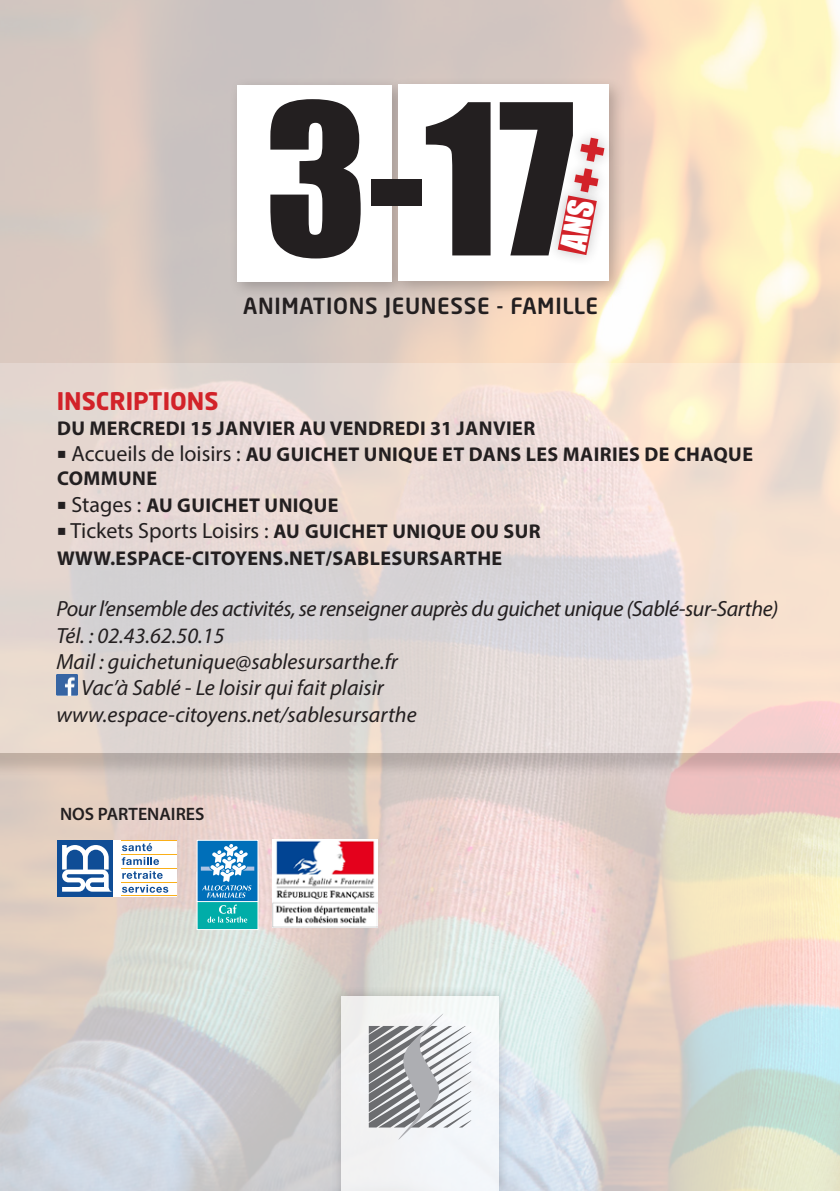
<style>
.page{position:relative;width:840px;height:1191px;background:#fff}
.page>*{position:absolute;margin:0;border:0;box-sizing:border-box;transform-origin:0 0}
.t1{font:193.8px "Impact";color:#231f20}
.t2{font:700 24px "Neo Sans Std";color:#d22229}
.t3{font:italic 22px "Myriad Pro";color:#231f20}
.t4{font:italic 22px "Myriad Pro";letter-spacing:-.02em;color:#231f20}
.t5{font:22px "Myriad Pro";color:#231f20}
.t6{font:500 22px "Neo Sans Std";letter-spacing:.03em;color:#231f20}
.t7{font:700 20px/24px "Myriad Pro";letter-spacing:.02em;color:#231f20}
.t8{font:600 18px "Myriad Pro";color:#231f20}
.s1{font-weight:400;font-size:22px}
.s2{font-weight:700;font-size:20px}
</style>
<div class="page">
<img style="left:0;top:0;width:839px;height:1191px">
<div style="left:0;top:366px;width:839px;height:411px;background:#231f20;opacity:.75"></div>
<svg style="left:0;top:363px;width:839px;height:389px;background:#e7dad3"></svg>
<div style="left:330px;top:985px;width:179px;height:206px;background:#231f20;opacity:.3"></div>
<div style="left:341px;top:996px;width:157px;height:195px;background:#f2f4f6"></div>
<svg style="left:368px;top:1014px;width:103px;height:126px"></svg>
<div style="left:228px;top:76px;width:181px;height:223px;background:#231f20;opacity:.26"></div>
<div style="left:237px;top:85px;width:155px;height:196px;background:#fff"></div>
<div style="left:390px;top:76px;width:236px;height:222px;background:#231f20;opacity:.26"></div>
<div style="left:398px;top:85px;width:210px;height:196px;background:#fff"></div>
<div style="left:545px;top:184px;width:63px;height:83px;background:#231f20;opacity:.27"></div>
<div style="left:562px;top:126px;width:54px;height:79px;background:#231f20;opacity:.27"></div>
<img style="left:56px;top:674px;width:21px;height:21px">
<div style="left:57px;top:840px;width:119px;height:56px;background:#fff"></div>
<svg style="left:122px;top:843px;width:30px;height:8px"></svg>
<svg style="left:122px;top:857px;width:37px;height:8px"></svg>
<svg style="left:122px;top:871px;width:46px;height:21px"></svg>
<hr style="left:121px;top:840px;width:55px;height:1px;background:#faaf18">
<hr style="left:121px;top:854px;width:55px;height:1px;background:#faaf18">
<hr style="left:121px;top:868px;width:55px;height:1px;background:#faaf18">
<hr style="left:121px;top:881px;width:55px;height:1px;background:#faaf18">
<hr style="left:121px;top:895px;width:55px;height:1px;background:#faaf18">
<div style="left:57px;top:840px;width:56px;height:56px;background:#0f4d96"></div>
<svg style="left:62px;top:845px;width:49px;height:46px"></svg>
<svg style="left:199px;top:901px;width:57px;height:26px"></svg>
<div style="left:197px;top:840px;width:61px;height:61px;background:#006fb9"></div>
<svg style="left:201px;top:844px;width:53px;height:53px"></svg>
<svg style="left:207px;top:904px;width:40px;height:18px"></svg>
<img style="left:273px;top:840px;width:104px;height:87px">
<svg style="left:557px;top:138px;width:47px;height:117px"></svg>
<p class="t1" style="left:264px;top:29px;width:311px">3-17</p>
<p class="t6" style="left:243px;top:292px;width:356px">ANIMATIONS JEUNESSE - FAMILLE</p>
<p class="t2" style="left:57px;top:386px;width:163px">INSCRIPTIONS</p>
<p class="t7" style="left:57px;top:415px;width:479px">DU MERCREDI 15 JANVIER AU VENDREDI 31 JANVIER</p>
<p class="t7" style="left:57px;top:442px;width:697px">○ <span class="s1">Accueils de loisirs :</span> AU GUICHET UNIQUE ET DANS LES MAIRIES DE CHAQUE<br>COMMUNE</p>
<p class="t7" style="left:57px;top:492px;width:283px">○ <span class="s1">Stages :</span> AU GUICHET UNIQUE</p>
<p class="t5" style="left:57px;top:517px;width:485px">○ Tickets Sports Loisirs : <span class="s2">AU GUICHET UNIQUE OU SUR</span></p>
<p class="t7" style="left:57px;top:545px;width:446px">WWW.ESPACE-CITOYENS.NET/SABLESURSARTHE</p>
<p class="t4" style="left:56px;top:595px;width:723px">Pour l’ensemble des activités, se renseigner auprès du guichet unique (Sablé-sur-Sarthe)</p>
<p class="t3" style="left:56px;top:621px;width:169px">Tél. : 02.43.62.50.15</p>
<p class="t3" style="left:56px;top:648px;width:343px">Mail : guichetunique@sablesursarthe.fr</p>
<p class="t3" style="left:81px;top:674px;width:304px">Vac’à Sablé - Le loisir qui fait plaisir</p>
<p class="t3" style="left:56px;top:701px;width:361px">www.espace-citoyens.net/sablesursarthe</p>
<p class="t8" style="left:60px;top:802px;width:146px">NOS PARTENAIRES</p>
</div>
